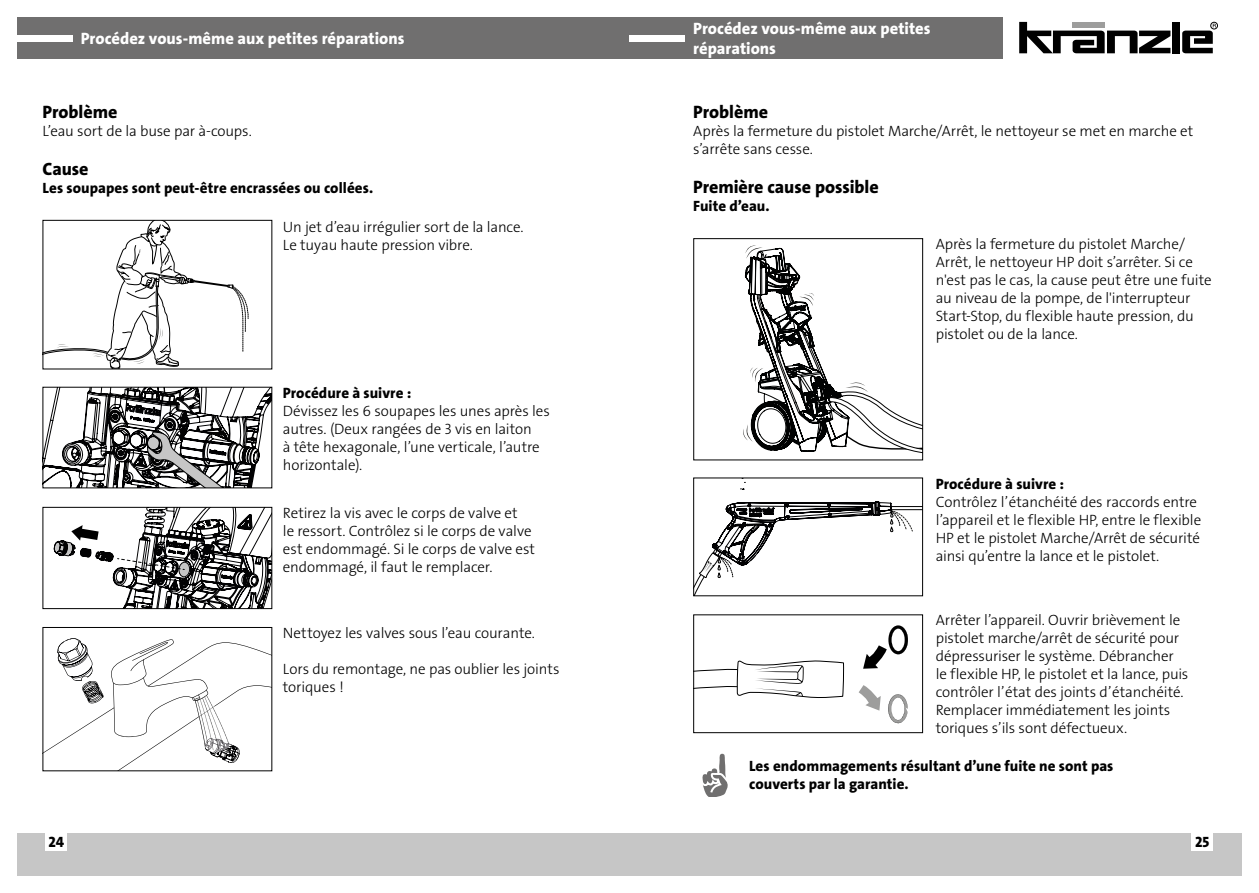
<style>
.page{position:relative;width:1259px;height:893px;background:#fff}
.page>*{position:absolute;margin:0;border:0;box-sizing:border-box;transform-origin:0 0}
.t1{font:18px "The Sans LP8 Ex Bld";letter-spacing:-.005em;color:#000}
.t2{font:16.5px/19.8px "The Sans LP8 Ex Bld";color:#fff}
.t3{font:15px/18px "The Sans LP3 Lig";letter-spacing:-.005em;color:#000}
.t4{font:15px/18px "The Sans LP8 Ex Bld";letter-spacing:.005em;color:#000}
</style>
<div class="page">
<div style="left:629px;top:833px;width:613px;height:43px;background:#c6c6c6"></div>
<div style="left:17px;top:833px;width:612px;height:43px;background:#c6c6c6"></div>
<div style="left:1191px;top:833px;width:22px;height:18px;background:#fff"></div>
<div style="left:46px;top:833px;width:21px;height:18px;background:#fff"></div>
<div style="left:17px;top:17px;width:985px;height:41px;background:#706f6f"></div>
<div style="left:17px;top:35px;width:55px;height:6px;background:#fff"></div>
<div style="left:629px;top:35px;width:56px;height:6px;background:#fff"></div>
<svg style="left:1019px;top:22px;width:151px;height:31px"></svg>
<div style="left:1172px;top:22px;width:7px;height:31px;background:#000"></div>
<div style="left:1210px;top:22px;width:7px;height:7px;border:1px solid #000;border-radius:50%"></div>
<svg style="left:1182px;top:24px;width:34px;height:29px"></svg>
<svg style="left:42px;top:386px;width:231px;height:103px"></svg>
<svg style="left:42px;top:507px;width:231px;height:102px"></svg>
<svg style="left:42px;top:627px;width:231px;height:145px"></svg>
<svg style="left:42px;top:220px;width:231px;height:150px"></svg>
<svg style="left:693px;top:238px;width:230px;height:223px"></svg>
<svg style="left:702px;top:754px;width:26px;height:42px"></svg>
<svg style="left:693px;top:614px;width:230px;height:119px"></svg>
<svg style="left:693px;top:477px;width:230px;height:120px"></svg>
<p class="t2" style="left:81px;top:28px;width:325px">Procédez vous-même aux petites réparations</p>
<p class="t1" style="left:43px;top:100px;width:76px">Problème</p>
<p class="t3" style="left:43px;top:122px;width:211px">L’eau sort de la buse par à-coups.</p>
<p class="t1" style="left:43px;top:157px;width:47px">Cause</p>
<p class="t4" style="left:43px;top:179px;width:332px">Les soupapes sont peut-être encrassées ou collées.</p>
<p class="t3" style="left:283px;top:218px;width:242px">Un jet d’eau irrégulier sort de la lance.<br>Le tuyau haute pression vibre.</p>
<p class="t4" style="left:283px;top:384px;width:130px">Procédure à suivre :</p>
<p class="t3" style="left:283px;top:402px;width:268px">Dévissez les 6 soupapes les unes après les autres. (Deux rangées de 3 vis en laiton<br>à tête hexagonale, l’une verticale, l’autre horizontale).</p>
<p class="t3" style="left:283px;top:504px;width:254px">Retirez la vis avec le corps de valve et<br>le ressort. Contrôlez si le corps de valve est endommagé. Si le corps de valve est endommagé, il faut le remplacer.</p>
<p class="t3" style="left:283px;top:624px;width:253px">Nettoyez les valves sous l’eau courante.</p>
<p class="t3" style="left:283px;top:660px;width:278px">Lors du remontage, ne pas oublier les joints toriques !</p>
<p class="t2" style="left:693px;top:19px;width:239px">Procédez vous-même aux petites réparations</p>
<p class="t1" style="left:693px;top:100px;width:76px">Problème</p>
<p class="t3" style="left:693px;top:122px;width:501px">Après la fermeture du pistolet Marche/Arrêt, le nettoyeur se met en marche et s’arrête sans cesse.</p>
<p class="t1" style="left:693px;top:175px;width:187px">Première cause possible</p>
<p class="t4" style="left:693px;top:197px;width:78px">Fuite d’eau.</p>
<p class="t3" style="left:935px;top:235px;width:277px">Après la fermeture du pistolet Marche/ Arrêt, le nettoyeur HP doit s’arrêter. Si ce n'est pas le cas, la cause peut être une fuite au niveau de la pompe, de l'interrupteur Start-Stop, du flexible haute pression, du pistolet ou de la lance.</p>
<p class="t4" style="left:935px;top:475px;width:130px">Procédure à suivre :</p>
<p class="t3" style="left:935px;top:493px;width:267px">Contrôlez l’étanchéité des raccords entre l’appareil et le flexible HP, entre le flexible HP et le pistolet Marche/Arrêt de sécurité ainsi qu’entre la lance et le pistolet.</p>
<p class="t3" style="left:935px;top:611px;width:254px">Arrêter l’appareil. Ouvrir brièvement le pistolet marche/arrêt de sécurité pour dépressuriser le système. Débrancher le flexible HP, le pistolet et la lance, puis contrôler l’état des joints d’étanchéité.<br>Remplacer immédiatement les joints toriques s’ils sont défectueux.</p>
<p class="t4" style="left:749px;top:757px;width:366px">Les endommagements résultant d’une fuite ne sont pas couverts par la garantie.</p>
<p class="t4" style="left:49px;top:833px;width:17px">24</p>
<p class="t4" style="left:1195px;top:833px;width:16px">25</p>
</div>
